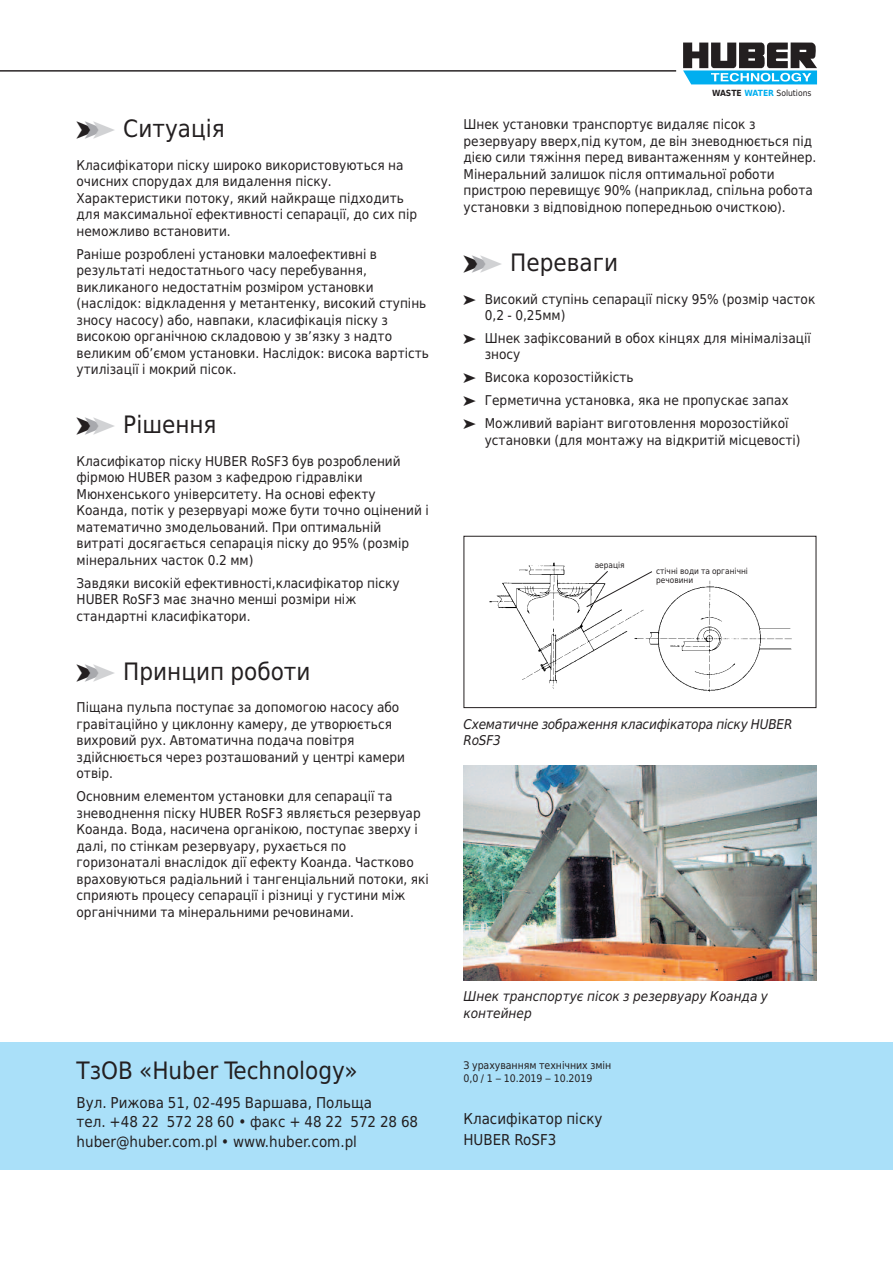
<style>
.page{position:relative;width:893px;height:1263px;background:#fff}
.page>*{position:absolute;margin:0;border:0;box-sizing:border-box;transform-origin:0 0}
.t1{font:24px "Huber Tec";color:#231f20}
.t2{font:15px/19.5px "Huber Tec";color:#231f20}
.t3{font:13.5px/16.5px "Huber Tec";color:#231f20}
.t4{font:italic 13.5px/16.5px "Huber Tec";letter-spacing:-.015em;color:#231f20}
.t5{font:10.5px/13.5px "Huber Tec";letter-spacing:-.005em;color:#231f20}
.t6{font:8.55px "Huber Tec";color:#231f20}
.t7{font:8.25px/9px "Huber Tec";color:#231f20}
.s1{color:#a8a9ad}
.s2{color:#d1d2d4}
.s3{font-weight:700}
.s4{font-weight:700;color:#00aeef}
</style>
<div class="page">
<svg style="left:683px;top:43px;width:134px;height:41px"></svg>
<hr style="left:0;top:71px;width:676px;height:1px;background:#231f20">
<div style="left:0;top:1042px;width:893px;height:127px;background:#aae0f9"></div>
<img style="left:489px;top:562px;width:303px;height:130px">
<div style="left:463px;top:536px;width:353px;height:172px;border:1px solid #231f20"></div>
<img style="left:463px;top:765px;width:353px;height:215px">
<svg style="left:578px;top:570px;width:75px;height:38px"></svg>
<h1 class="t1" style="left:77px;top:115px;width:150px">➤<span class="s1">➤</span><span class="s2">➤</span> Ситуація</h1>
<p class="t3" style="left:77px;top:157px;width:342px">Класифікатори піску широко використовуються на очисних спорудах для видалення піску.<br>Характеристики потоку, який найкраще підходить для максимальної ефективності сепарації, до сих пір неможливо встановити.</p>
<p class="t3" style="left:77px;top:246px;width:354px">Раніше розроблені установки малоефективні в результаті недостатнього часу перебування, викликаного недостатнім розміром установки (наслідок: відкладення у метантенку, високий ступінь зносу насосу) або, навпаки, класифікація піску з високою органічною складовою у зв’язку з надто великим об’ємом установки. Наслідок: висока вартість утилізації і мокрий пісок.</p>
<h1 class="t1" style="left:77px;top:411px;width:142px">➤<span class="s1">➤</span><span class="s2">➤</span> Рішення</h1>
<p class="t3" style="left:77px;top:453px;width:354px">Класифікатор піску HUBER RoSF3 був розроблений фірмою HUBER разом з кафедрою гідравліки Мюнхенського університету. На основі ефекту Коанда, потік у резервуарі може бути точно оцінений і математично змодельований. При оптимальній витраті досягається сепарація піску до 95% (розмір мінеральних часток 0.2 мм)</p>
<p class="t3" style="left:77px;top:575px;width:325px">Завдяки високій ефективності,класифікатор піску<br>HUBER RoSF3 має значно менші розміри ніж стандартні класифікатори.</p>
<h1 class="t1" style="left:77px;top:658px;width:235px">➤<span class="s1">➤</span><span class="s2">➤</span> Принцип роботи</h1>
<p class="t3" style="left:77px;top:699px;width:330px">Піщана пульпа поступає за допомогою насосу або гравітаційно у циклонну камеру, де утворюється вихровий рух. Автоматична подача повітря здійснюється через розташований у центрі камери отвір.</p>
<p class="t3" style="left:77px;top:788px;width:354px">Основним елементом установки для сепарації та зневоднення піску HUBER RoSF3 являється резервуар Коанда. Вода, насичена органікою, поступає зверху і далі, по стінкам резервуару, рухається по горизонаталі внаслідок дії ефекту Коанда. Частково враховуються радіальний і тангенціальний потоки, які сприяють процесу сепарації і різниці у густини між органічними та мінеральними речовинами.</p>
<h1 class="t1" style="left:77px;top:1057px;width:283px">ТзОВ «Huber Technology»</h1>
<p class="t2" style="left:77px;top:1093px;width:343px">Вул. Рижова 51, 02-495 Варшава, Польща<br>тел. +48 22 572 28 60 • факс + 48 22 572 28 68 huber@huber.com.pl • www.huber.com.pl</p>
<p class="t6" style="left:712px;top:86px;width:101px"><span class="s3">WASTE</span> <span class="s4">WATER</span> Solutions</p>
<p class="t3" style="left:463px;top:116px;width:354px">Шнек установки транспортує видаляє пісок з резервуару вверх,під кутом, де він зневоднюється під дією сили тяжіння перед вивантаженням у контейнер.<br>Мінеральний залишок після оптимальної роботи пристрою перевищує 90% (наприклад, спільна робота установки з відповідною попередньою очисткою).</p>
<h1 class="t1" style="left:463px;top:249px;width:156px">➤<span class="s1">➤</span><span class="s2">➤</span> Переваги</h1>
<p class="t3" style="left:485px;top:291px;width:332px;text-indent:-21px">➤ Високий ступінь сепарації піску 95% (розмір часток<br>0,2 - 0,25мм)</p>
<p class="t3" style="left:485px;top:330px;width:328px;text-indent:-21px">➤ Шнек зафіксований в обох кінцях для мінімалізації зносу</p>
<p class="t3" style="left:463px;top:366px;width:327px;line-height:23px">➤ Висока корозостійкість<br>➤ Герметична установка, яка не пропускає запах ➤ Можливий варіант виготовлення морозостійкої</p>
<p class="t3" style="left:485px;top:432px;width:317px">установки (для монтажу на відкритій місцевості)</p>
<p class="t7" style="left:595px;top:560px;width:31px">аерація</p>
<p class="t7" style="left:656px;top:566px;width:93px">стічні води та органічні речовини</p>
<p class="t4" style="left:463px;top:716px;width:330px">Схематичне зображення класифікатора піску HUBER<br>RoSF3</p>
<p class="t4" style="left:463px;top:988px;width:306px">Шнек транспортує пісок з резервуару Коанда у контейнер</p>
<p class="t5" style="left:463px;top:1058px;width:149px">З урахуванням технічних змін<br>0,0 / 1 – 10.2019 – 10.2019</p>
<p class="t2" style="left:463px;top:1109px;width:141px;line-height:21px">Класифікатор піску<br>HUBER RoSF3</p>
</div>
